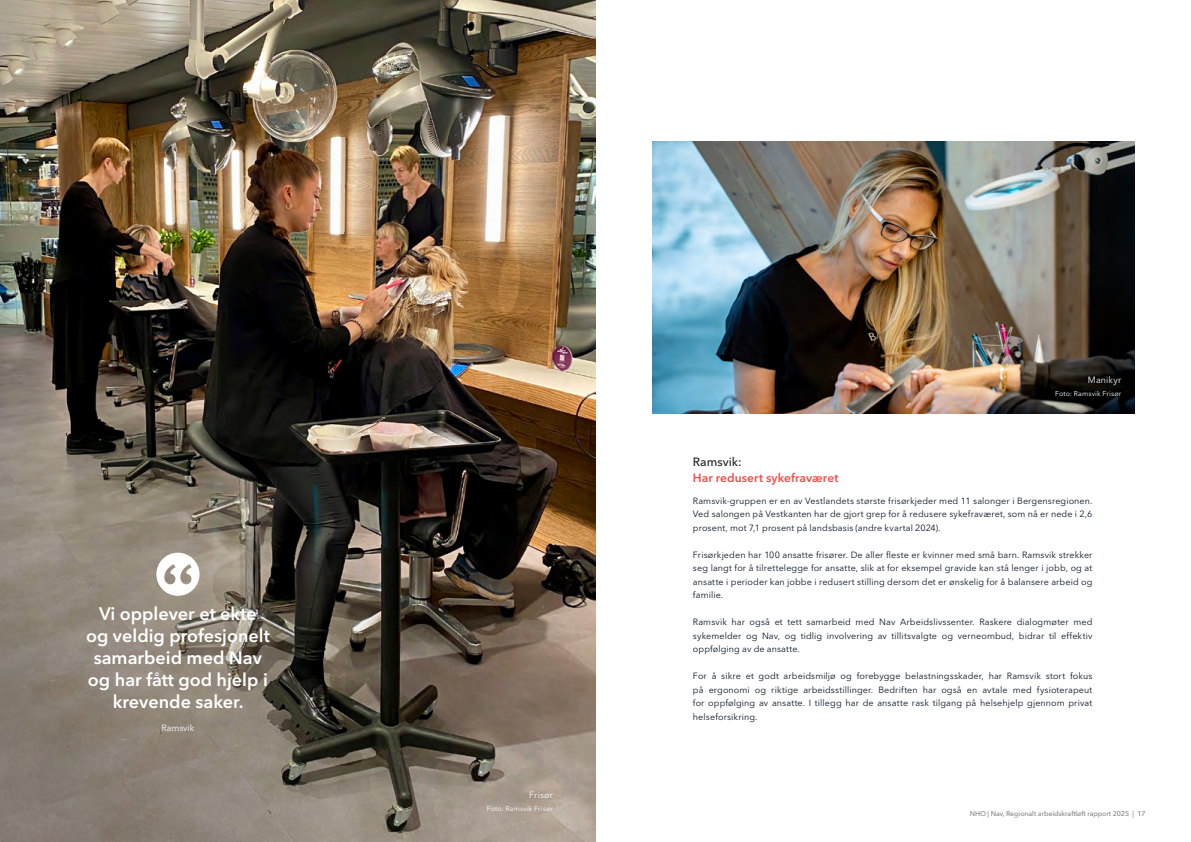
<style>
.page{position:relative;width:1191px;height:842px;background:#fff}
.page>*{position:absolute;margin:0;border:0;box-sizing:border-box;transform-origin:0 0}
.NHO-sitat{font:600 18px/22px "Avenir Next LT Pro";color:#fff;text-align:center}
.NHO-mellomtittel_hoved{font:600 12px/16px "Avenir Next LT Pro";letter-spacing:.005em;color:#f04d47}
.NHO-brødtekst{font:9px/13.5px "Avenir Next LT Pro";letter-spacing:.01em;color:#0a1726;text-align:justify}
.NHO-brødtekst-2{font:9px "Avenir Next LT Pro";letter-spacing:.01em;color:#fff}
.Fotnote{font:9px "Avenir Next LT Pro";letter-spacing:-.01em;color:#fff}
.t1{font:500 7px "Avenir Next LT Pro";letter-spacing:-.01em;color:#868686}
.NHO-brødtekst-3{font:7px "Avenir Next LT Pro";letter-spacing:.02em;color:#fff}
.s1{font-weight:500;color:#222}
</style>
<div class="page">
<img style="left:0;top:0;width:595px;height:115px">
<img style="left:0;top:115px;width:595px;height:727px">
<img style="left:652px;top:142px;width:482px;height:272px">
<svg style="left:156px;top:553px;width:43px;height:43px"></svg>
<p class="NHO-sitat" style="left:86px;top:603px;width:185px">Vi opplever et ekte og veldig profesjonelt samarbeid med Nav og har fått god hjelp i krevende saker.</p>
<p class="Fotnote" style="left:161px;top:723px;width:34px">Ramsvik</p>
<p class="NHO-brødtekst-2" style="left:529px;top:789px;width:25px">Frisør</p>
<p class="NHO-brødtekst-3" style="left:487px;top:805px;width:68px">Foto: Ramsvik Frisør</p>
<p class="NHO-brødtekst-2" style="left:1088px;top:374px;width:35px">Manikyr</p>
<p class="NHO-brødtekst-3" style="left:1055px;top:389px;width:68px">Foto: Ramsvik Frisør</p>
<p class="NHO-mellomtittel_hoved" style="left:693px;top:453px;width:147px"><span class="s1">Ramsvik:<br></span>Har redusert sykefraværet</p>
<p class="NHO-brødtekst" style="left:693px;top:494px;width:401px">Ramsvik-gruppen er en av Vestlandets største frisørkjeder med 11 salonger i Bergensregionen.<br>Ved salongen på Vestkanten har de gjort grep for å redusere sykefraværet, som nå er nede i 2,6 prosent, mot 7,1 prosent på landsbasis (andre kvartal 2024).</p>
<p class="NHO-brødtekst" style="left:693px;top:548px;width:401px">Frisørkjeden har 100 ansatte frisører. De aller fleste er kvinner med små barn. Ramsvik strekker seg langt for å tilrettelegge for ansatte, slik at for eksempel gravide kan stå lenger i jobb, og at ansatte i perioder kan jobbe i redusert stilling dersom det er ønskelig for å balansere arbeid og familie.</p>
<p class="NHO-brødtekst" style="left:693px;top:615px;width:401px">Ramsvik har også et tett samarbeid med Nav Arbeidslivssenter. Raskere dialogmøter med sykemelder og Nav, og tidlig involvering av tillitsvalgte og verneombud, bidrar til effektiv oppfølging av de ansatte.</p>
<p class="NHO-brødtekst" style="left:693px;top:669px;width:401px">For å sikre et godt arbeidsmiljø og forebygge belastningsskader, har Ramsvik stort fokus på ergonomi og riktige arbeidsstillinger. Bedriften har også en avtale med fysioterapeut for oppfølging av ansatte. I tillegg har de ansatte rask tilgang på helsehjelp gjennom privat helseforsikring.</p>
<p class="t1" style="left:969px;top:810px;width:177px">NHO | Nav, Regionalt arbeidskraftløft rapport 2025 | 17</p>
</div>
